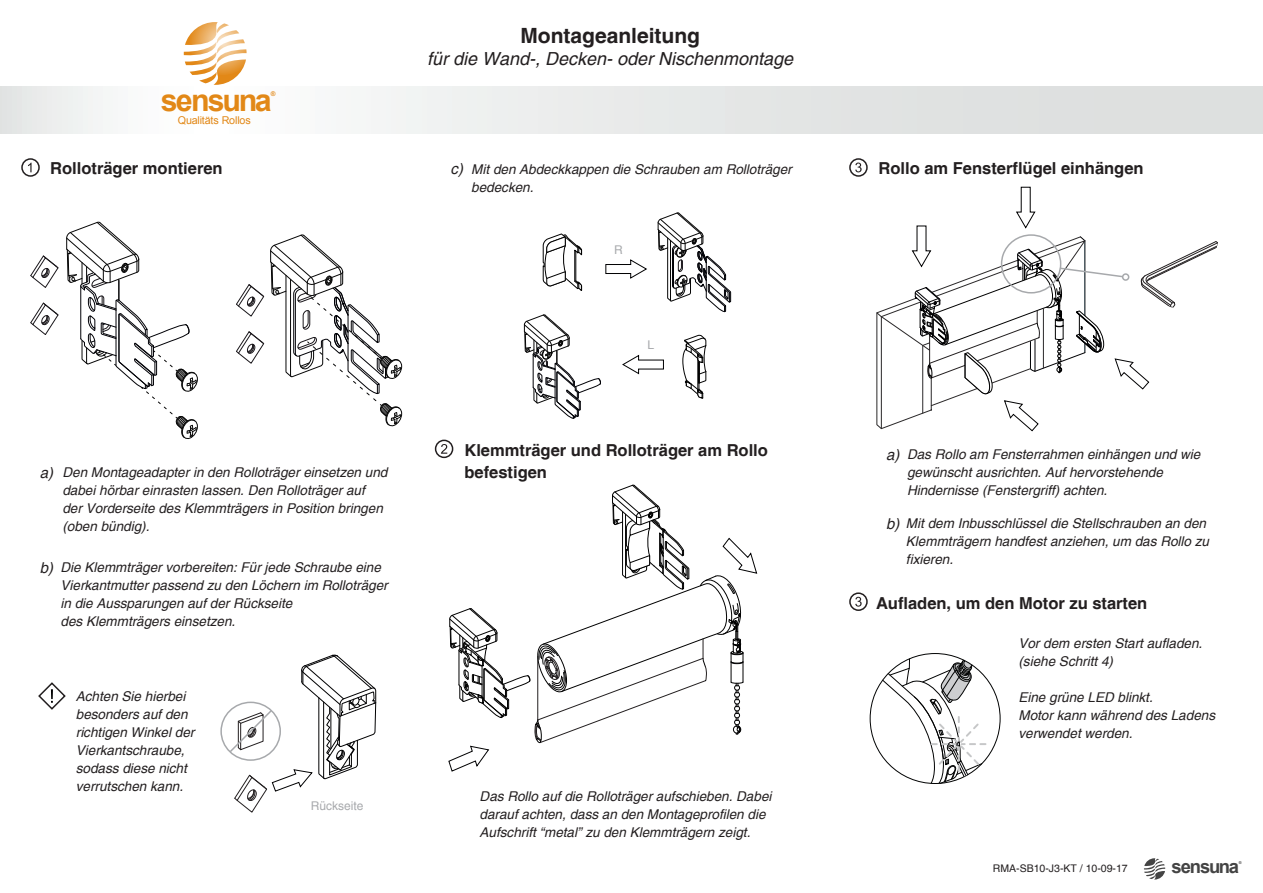
<style>
.page{position:relative;width:1263px;height:893px;background:#fff}
.page>*{position:absolute;margin:0;border:0;box-sizing:border-box;transform-origin:0 0}
.t1{font:700 30.45px "Arial";letter-spacing:-.065em;color:#e28817}
.t2{font:700 21px "Helvetica";color:#231f20}
.t3{font:700 18.45px "Arial";letter-spacing:-.07em;color:#444}
.t4{font:italic 18px "Helvetica";color:#231f20}
.t5{font:700 16.5px "Helvetica";color:#231f20}
.t6{font:italic 15px "Helvetica";color:#231f20}
.t7{font:italic 13.5px/18px "Helvetica";color:#231f20}
.t8{font:12px "Helvetica";color:#a7a9ac}
.t9{font:10.8px "Arial";letter-spacing:-.02em;color:#e28817}
.t10{font:10.5px "Helvetica";color:#231f20}
.t11{font:700 6.45px "Arial";color:#e28817}
.t12{font:700 3.9px "Arial";color:#444}
</style>
<div class="page">
<svg style="left:0;top:87px;width:1263px;height:46px"></svg>
<svg style="left:184px;top:35px;width:59px;height:50px"></svg>
<svg style="left:189px;top:8px;width:67px;height:67px"></svg>
<svg style="left:1144px;top:858px;width:21px;height:21px"></svg>
<div style="left:849px;top:592px;width:19px;height:19px;border:2px solid #231f20;border-radius:50%"></div>
<svg style="left:855px;top:597px;width:7px;height:10px"></svg>
<svg style="left:870px;top:653px;width:130px;height:131px"></svg>
<div style="left:21px;top:158px;width:19px;height:19px;border:2px solid #231f20;border-radius:50%"></div>
<svg style="left:28px;top:163px;width:4px;height:9px"></svg>
<div style="left:435px;top:440px;width:18px;height:18px;border:2px solid #231f20;border-radius:50%"></div>
<svg style="left:441px;top:444px;width:6px;height:10px"></svg>
<div style="left:849px;top:158px;width:19px;height:19px;border:2px solid #231f20;border-radius:50%"></div>
<svg style="left:855px;top:163px;width:7px;height:9px"></svg>
<svg style="left:66px;top:222px;width:132px;height:217px"></svg>
<svg style="left:30px;top:255px;width:29px;height:33px"></svg>
<svg style="left:30px;top:303px;width:29px;height:32px"></svg>
<svg style="left:270px;top:234px;width:132px;height:193px"></svg>
<svg style="left:236px;top:284px;width:28px;height:33px"></svg>
<svg style="left:236px;top:331px;width:28px;height:33px"></svg>
<svg style="left:228px;top:654px;width:148px;height:158px"></svg>
<svg style="left:38px;top:682px;width:28px;height:28px"></svg>
<svg style="left:658px;top:212px;width:73px;height:100px"></svg>
<svg style="left:543px;top:234px;width:39px;height:57px"></svg>
<svg style="left:683px;top:335px;width:23px;height:63px"></svg>
<svg style="left:524px;top:314px;width:77px;height:105px"></svg>
<svg style="left:605px;top:259px;width:42px;height:20px"></svg>
<svg style="left:622px;top:355px;width:42px;height:19px"></svg>
<svg style="left:448px;top:485px;width:309px;height:287px"></svg>
<svg style="left:877px;top:187px;width:341px;height:244px"></svg>
<p class="t11" style="left:271px;top:89px;width:6px">®</p>
<h1 class="t1" style="left:161px;top:80px;width:113px">sensuna</h1>
<p class="t9" style="left:178px;top:113px;width:74px">Qualitäts Rollos</p>
<p class="t5" style="left:50px;top:158px;width:174px">Rolloträger montieren</p>
<p class="t6" style="left:40px;top:464px;width:15px">a)</p>
<p class="t7" style="left:62px;top:463px;width:326px">Den Montageadapter in den Rolloträger einsetzen und dabei hörbar einrasten lassen. Den Rolloträger auf der Vorderseite des Klemmträgers in Position bringen (oben bündig).</p>
<p class="t7" style="left:61px;top:558px;width:329px">Die Klemmträger vorbereiten: Für jede Schraube eine<br>Vierkantmutter passend zu den Löchern im Rolloträger</p>
<p class="t7" style="left:61px;top:594px;width:233px">in die Aussparungen auf der Rückseite</p>
<p class="t7" style="left:61px;top:612px;width:176px">des Klemmträgers einsetzen.</p>
<p class="t6" style="left:40px;top:559px;width:15px">b)</p>
<p class="t7" style="left:76px;top:687px;width:111px">Achten Sie hierbei</p>
<p class="t7" style="left:76px;top:705px;width:113px">besonders auf den</p>
<p class="t7" style="left:76px;top:723px;width:120px">richtigen Winkel der</p>
<p class="t7" style="left:76px;top:741px;width:113px">Vierkantschraube, sodass diese nicht verrutschen kann.</p>
<p class="t8" style="left:311px;top:798px;width:54px">Rückseite</p>
<p class="t2" style="left:520px;top:23px;width:181px">Montageanleitung</p>
<p class="t4" style="left:427px;top:48px;width:368px">für die Wand-, Decken- oder Nischenmontage</p>
<p class="t6" style="left:451px;top:160px;width:14px">c)</p>
<p class="t7" style="left:471px;top:160px;width:322px">Mit den Abdeckkappen die Schrauben am Rolloträger bedecken.</p>
<p class="t8" style="left:614px;top:243px;width:10px">R</p>
<p class="t8" style="left:648px;top:338px;width:8px">L</p>
<p class="t5" style="left:464px;top:440px;width:305px">Klemmträger und Rolloträger am Rollo</p>
<p class="t5" style="left:464px;top:462px;width:84px">befestigen</p>
<p class="t7" style="left:480px;top:787px;width:293px">Das Rollo auf die Rolloträger aufschieben. Dabei darauf achten, dass an den Montageprofilen die<br>Aufschrift “metal” zu den Klemmträgern zeigt.</p>
<p class="t5" style="left:879px;top:158px;width:266px">Rollo am Fensterflügel einhängen</p>
<p class="t7" style="left:907px;top:446px;width:295px">Das Rollo am Fensterrahmen einhängen und wie gewünscht ausrichten. Auf hervorstehende</p>
<p class="t7" style="left:907px;top:482px;width:202px">Hindernisse (Fenstergriff) achten.</p>
<p class="t6" style="left:886px;top:446px;width:15px">a)</p>
<p class="t7" style="left:906px;top:514px;width:305px">Mit dem Inbusschlüssel die Stellschrauben an den<br>Klemmträgern handfest anziehen, um das Rollo zu fixieren.</p>
<p class="t6" style="left:886px;top:514px;width:15px">b)</p>
<p class="t5" style="left:876px;top:593px;width:273px">Aufladen, um den Motor zu starten</p>
<p class="t7" style="left:1018px;top:634px;width:185px">Vor dem ersten Start aufladen.</p>
<p class="t7" style="left:1018px;top:652px;width:96px">(siehe Schritt 4)</p>
<p class="t7" style="left:1018px;top:688px;width:136px">Eine grüne LED blinkt.</p>
<p class="t7" style="left:1018px;top:706px;width:198px">Motor kann während des Ladens verwendet werden.</p>
<p class="t10" style="left:993px;top:862px;width:136px">RMA-SB10-J3-KT / 10-09-17</p>
<p class="t12" style="left:1239px;top:860px;width:4px">®</p>
<h3 class="t3" style="left:1171px;top:855px;width:69px">sensuna</h3>
</div>
